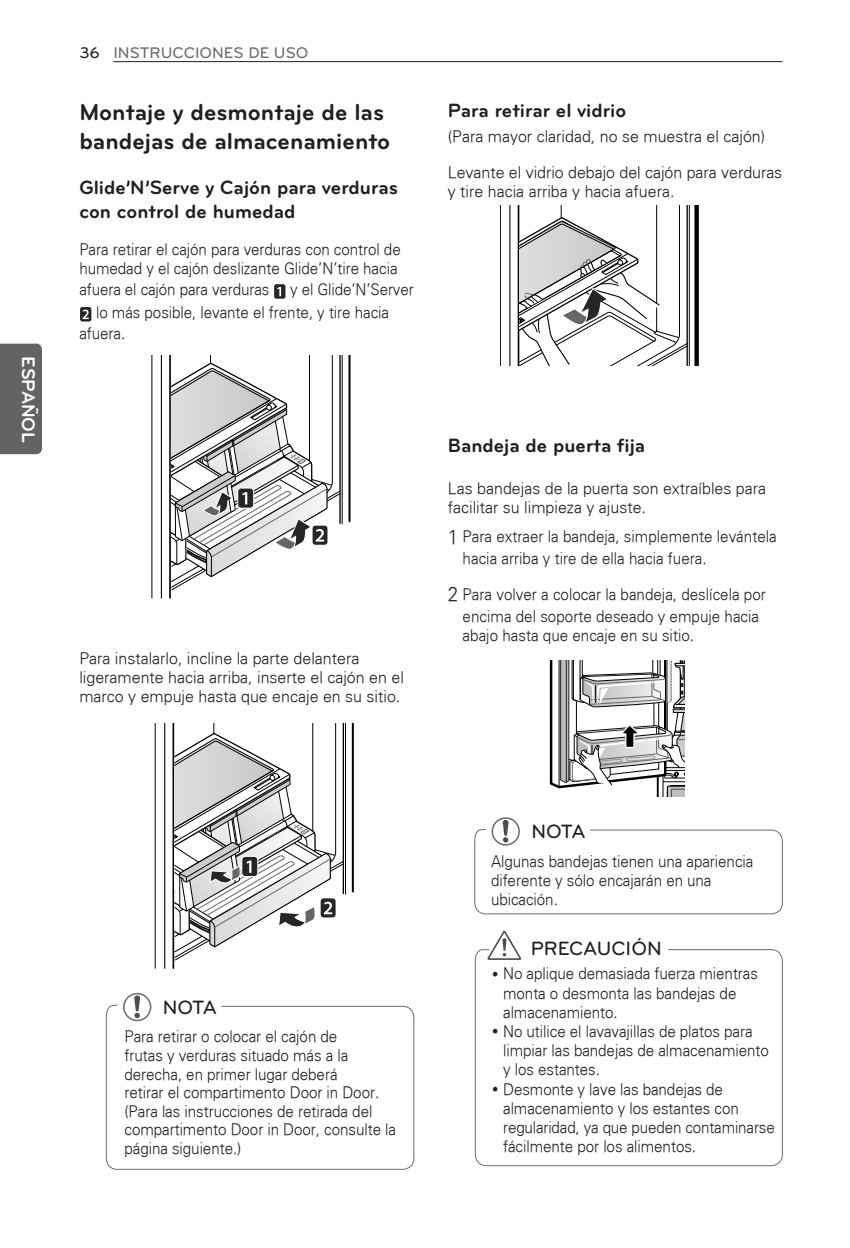
<style>
.page{position:relative;width:850px;height:1248px;background:#fff}
.page>*{position:absolute;margin:0;border:0;box-sizing:border-box;transform-origin:0 0}
.t1{font:700 24px/28.8px "Bryant LG";color:#231f20}
.t2{font:700 20px/24px "Bryant LG";color:#231f20}
.t3{font:500 20px "Bryant LG";color:#231f20}
.t4{font:700 19px "Bryant LG";color:#fff}
.t5{font:300 16px/19.2px "Univers";letter-spacing:-.005em;color:#231f20;scale:.95 1}
.t6{font:300 16px/19.2px "Univers";letter-spacing:-.005em;color:#231f20}
.t7{font:500 16px "Bryant LG";color:#6c6d70}
.s1{color:#231f20}
.s2{font-size:20px}
</style>
<div class="page">
<hr style="left:113px;top:61px;width:669px;height:1px;background:#231f20">
<div style="left:0;top:344px;width:42px;height:110px;background:#636366"></div>
<div style="left:273px;top:284px;width:13px;height:15px;border:3px solid #fff;border-radius:2px"></div>
<div style="left:274px;top:284px;width:11px;height:15px;background:#262626;border-radius:2px"></div>
<svg style="left:277px;top:287px;width:4px;height:9px"></svg>
<div style="left:79px;top:306px;width:13px;height:16px;border:3px solid #fff;border-radius:2px"></div>
<svg style="left:80px;top:307px;width:11px;height:15px"></svg>
<svg style="left:82px;top:310px;width:7px;height:9px"></svg>
<hr style="left:152px;top:356px;width:1px;height:242px;background:#000">
<hr style="left:161px;top:356px;width:1px;height:242px;background:#000">
<hr style="left:349px;top:356px;width:2px;height:165px;background:#000">
<hr style="left:169px;top:356px;width:2px;height:242px;background:#000">
<svg style="left:170px;top:356px;width:173px;height:243px"></svg>
<hr style="left:155px;top:724px;width:1px;height:244px;background:#000">
<hr style="left:164px;top:724px;width:1px;height:244px;background:#000">
<hr style="left:352px;top:724px;width:2px;height:168px;background:#000">
<hr style="left:173px;top:724px;width:1px;height:244px;background:#000">
<svg style="left:174px;top:724px;width:172px;height:245px"></svg>
<div style="left:694px;top:206px;width:5px;height:160px;background:#000"></div>
<svg style="left:500px;top:206px;width:190px;height:160px"></svg>
<svg style="left:492px;top:817px;width:28px;height:29px"></svg>
<svg style="left:493px;top:931px;width:23px;height:18px"></svg>
<svg style="left:474px;top:949px;width:309px;height:218px"></svg>
<svg style="left:474px;top:820px;width:309px;height:95px"></svg>
<svg style="left:549px;top:661px;width:136px;height:136px"></svg>
<svg style="left:123px;top:993px;width:28px;height:28px"></svg>
<svg style="left:134px;top:995px;width:6px;height:9px"></svg>
<svg style="left:105px;top:1004px;width:310px;height:166px"></svg>
<svg style="left:493px;top:971px;width:4px;height:5px"></svg>
<svg style="left:493px;top:1029px;width:4px;height:5px"></svg>
<svg style="left:493px;top:1087px;width:4px;height:4px"></svg>
<p class="t4" style="left:35px;top:356px;width:88px;rotate:90deg">ESPAÑOL</p>
<p class="t7" style="left:79px;top:47px;width:231px"><span class="s1">36</span> INSTRUCCIONES DE USO</p>
<h1 class="t1" style="left:79px;top:100px;width:312px">Montaje y desmontaje de las bandejas de almacenamiento</h1>
<p class="t2" style="left:79px;top:177px;width:320px">Glide’N’Serve y Cajón para verduras con control de humedad</p>
<p class="t5" style="left:79px;top:239px;width:340px">Para retirar el cajón para verduras con control de humedad y el cajón deslizante Glide’N’tire hacia</p>
<p class="t5" style="left:79px;top:280px;width:202px">afuera el cajón para verduras</p>
<p class="t5" style="left:96px;top:278px;width:336px;line-height:22.8px;text-indent:194px">y el Glide’N’Server lo más posible, levante el frente, y tire hacia</p>
<p class="t5" style="left:79px;top:323px;width:50px">afuera.</p>
<p class="t2" style="left:448px;top:100px;width:180px">Para retirar el vidrio</p>
<p class="t6" style="left:448px;top:126px;width:319px">(Para mayor claridad, no se muestra el cajón)</p>
<p class="t6" style="left:448px;top:162px;width:336px">Levante el vidrio debajo del cajón para verduras y tire hacia arriba y hacia afuera.</p>
<p class="t6" style="left:79px;top:648px;width:326px">Para instalarlo, incline la parte delantera ligeramente hacia arriba, inserte el cajón en el marco y empuje hasta que encaje en su sitio.</p>
<p class="t2" style="left:448px;top:435px;width:199px">Bandeja de puerta fija</p>
<p class="t6" style="left:448px;top:478px;width:320px">Las bandejas de la puerta son extraíbles para facilitar su limpieza y ajuste.</p>
<p class="t5" style="left:463px;top:525px;width:332px;line-height:22px;text-indent:-15px"><span class="s2">1</span> Para extraer la bandeja, simplemente levántela hacia arriba y tire de ella hacia fuera.</p>
<p class="t5" style="left:448px;top:583px;width:336px;line-height:22px;text-align:center"><span class="s2">2</span> Para volver a colocar la bandeja, deslícela por encima del soporte deseado y empuje hacia</p>
<p class="t5" style="left:463px;top:625px;width:245px">abajo hasta que encaje en su sitio.</p>
<p class="t3" style="left:163px;top:1000px;width:56px">NOTA</p>
<p class="t5" style="left:124px;top:1027px;width:287px;line-height:18.6px">Para retirar o colocar el cajón de<br>frutas y verduras situado más a la derecha, en primer lugar deberá<br>retirar el compartimento Door in Door. (Para las instrucciones de retirada del compartimento Door in Door, consulte la página siguiente.)</p>
<p class="t3" style="left:531px;top:824px;width:56px">NOTA</p>
<p class="t5" style="left:491px;top:851px;width:278px">Algunas bandejas tienen una apariencia diferente y sólo encajarán en una ubicación.</p>
<p class="t3" style="left:531px;top:941px;width:132px">PRECAUCIÓN</p>
<p class="t5" style="left:503px;top:964px;width:287px">No aplique demasiada fuerza mientras monta o desmonta las bandejas de almacenamiento.<br>No utilice el lavavajillas de platos para limpiar las bandejas de almacenamiento y los estantes.<br>Desmonte y lave las bandejas de almacenamiento y los estantes con regularidad, ya que pueden contaminarse fácilmente por los alimentos.</p>
</div>
